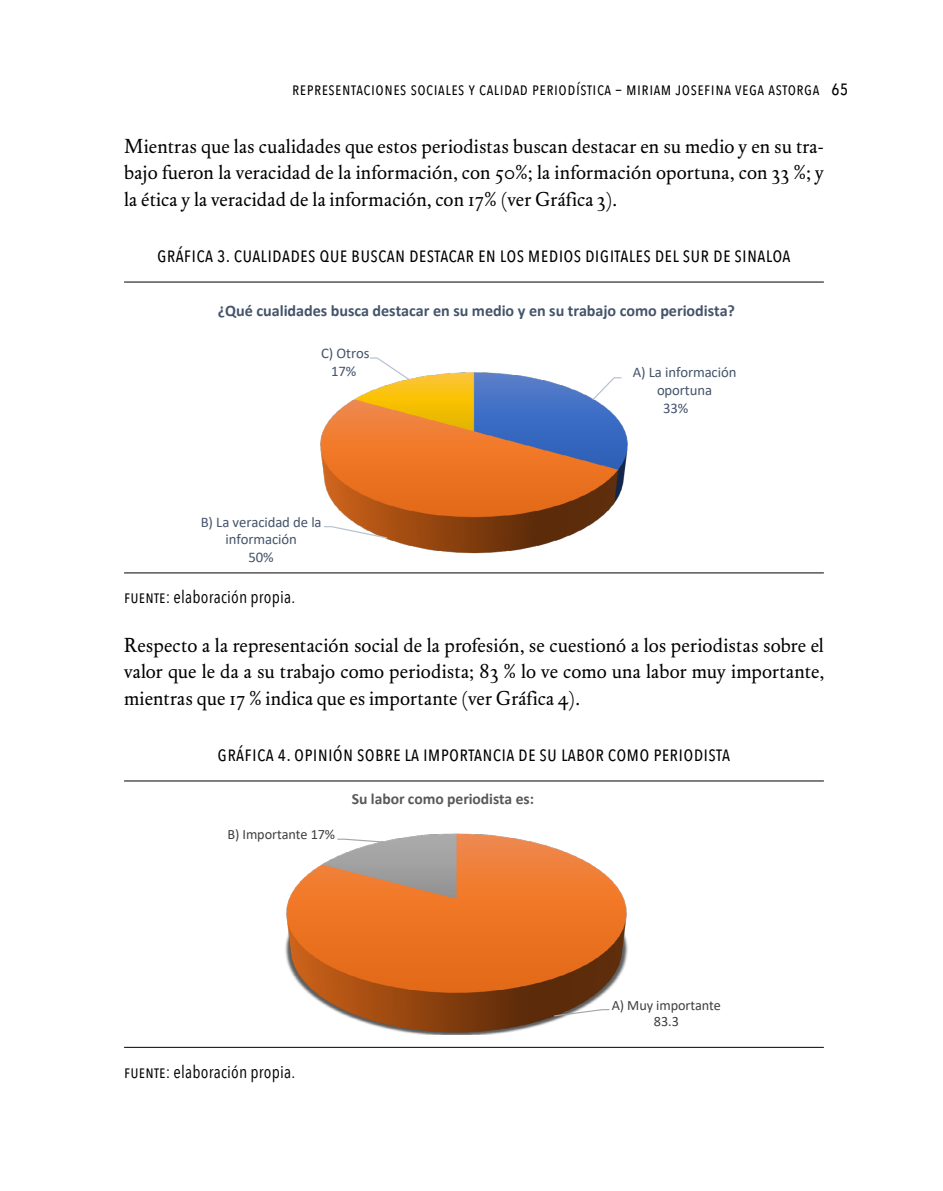
<style>
.page{position:relative;width:943px;height:1191px;background:#fff}
.page>*{position:absolute;margin:0;border:0;box-sizing:border-box;transform-origin:0 0}
.tabla_tit_con_pleca{font:21px "Avenir Next Condensed";letter-spacing:.01em;color:#000}
.Prim_parr{font:20.12px/26.2px "DTL Elzevir ST";letter-spacing:.015em;color:#000;text-align:justify}
.cornisas{font:17.5px "Avenir Next Condensed";letter-spacing:.03em;color:#000}
.fuente{font:17.5px "Avenir Next Condensed";letter-spacing:.01em;color:#000}
.t1{font:700 16.1px "Calibri";letter-spacing:-.005em;color:#44546a}
.t2{font:700 15.58px "Calibri";letter-spacing:-.005em;color:#595959}
.t3{font:14.7px/17.7px "Calibri";letter-spacing:-.005em;color:#44546a;text-align:center}
.t4{font:14.17px/16.8px "Calibri";letter-spacing:-.005em;color:#404040;text-align:center}
.s1{font-size:21px}
</style>
<div class="page">
<hr style="left:124px;top:282px;width:699px;height:1px;background:#000">
<hr style="left:124px;top:572px;width:699px;height:1px;background:#000">
<hr style="left:124px;top:780px;width:699px;height:1px;background:#000">
<hr style="left:124px;top:1047px;width:699px;height:1px;background:#000">
<img style="left:320px;top:372px;width:308px;height:182px">
<svg style="left:591px;top:376px;width:31px;height:25px"></svg>
<svg style="left:323px;top:525px;width:65px;height:14px"></svg>
<svg style="left:369px;top:357px;width:41px;height:24px"></svg>
<img style="left:285px;top:833px;width:343px;height:201px">
<svg style="left:553px;top:1008px;width:57px;height:9px"></svg>
<svg style="left:336px;top:838px;width:49px;height:5px"></svg>
<p class="cornisas" style="left:292px;top:74px;width:558px">representaciones sociales y calidad periodística – miriam josefina vega astorga <span class="s1">65</span></p>
<p class="Prim_parr" style="left:124px;top:134px;width:701px">Mientras que las cualidades que estos periodistas buscan destacar en su medio y en su tra&shy;bajo fueron la veracidad de la información, con 50%; la información oportuna, con 33 %; y la ética y la veracidad de la información, con 17% (ver Gráfica 3).</p>
<p class="tabla_tit_con_pleca" style="left:157px;top:236px;width:635px">gráfica 3. cualidades que buscan destacar en los medios digitales del sur de sinaloa</p>
<p class="t1" style="left:218px;top:299px;width:519px">¿Qué cualidades busca destacar en su medio y en su trabajo como periodista?</p>
<p class="t3" style="left:321px;top:345px;width:50px">C) Otros<br>17%</p>
<p class="t3" style="left:201px;top:513px;width:122px">B) La veracidad de la información<br>50%</p>
<p class="t3" style="left:632px;top:364px;width:105px">A) La información</p>
<p class="t3" style="left:657px;top:381px;width:57px">oportuna</p>
<p class="t3" style="left:663px;top:399px;width:27px">33%</p>
<p class="fuente" style="left:124px;top:582px;width:173px">fuente: elaboración propia.</p>
<p class="Prim_parr" style="left:124px;top:632px;width:701px">Respecto a la representación social de la profesión, se cuestionó a los periodistas sobre el valor que le da a su trabajo como periodista; 83 % lo ve como una labor muy importante, mientras que 17 % indica que es importante (ver Gráfica 4).</p>
<p class="tabla_tit_con_pleca" style="left:218px;top:735px;width:514px">gráfica 4. opinión sobre la importancia de su labor como periodista</p>
<p class="t4" style="left:227px;top:826px;width:109px">B) Importante 17%</p>
<p class="t2" style="left:352px;top:788px;width:184px">Su labor como periodista es:</p>
<p class="fuente" style="left:124px;top:1056px;width:173px">fuente: elaboración propia.</p>
<p class="t4" style="left:611px;top:996px;width:111px">A) Muy importante<br>83.3</p>
</div>
